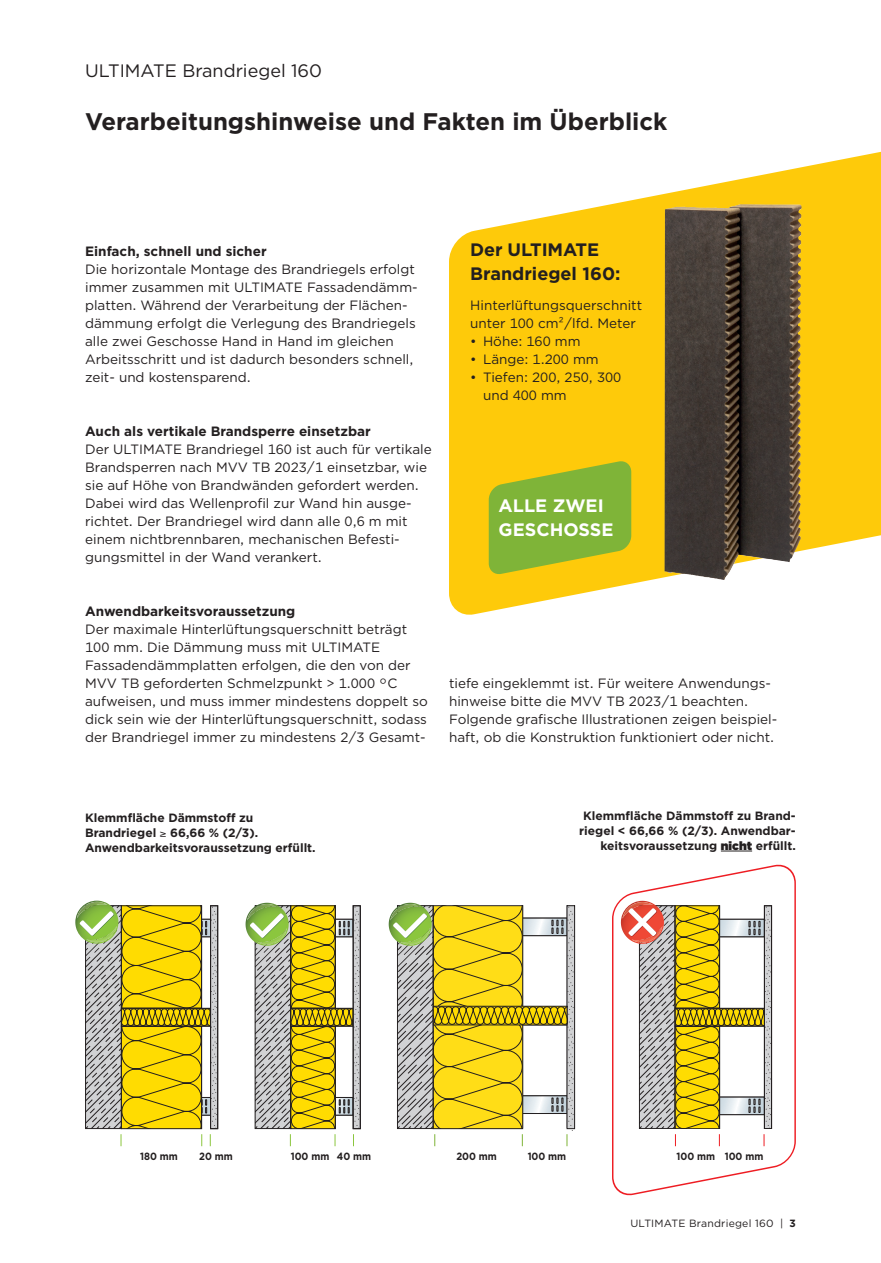
<style>
.page{position:relative;width:881px;height:1263px;background:#fff}
.page>*{position:absolute;margin:0;border:0;box-sizing:border-box;transform-origin:0 0}
.t1{font:700 24px "Gotham";color:#231f20}
.t2{font:700 18px/24px "Gotham";color:#231f20}
.t3{font:18px "Gotham";color:#231f20}
.t4{font:700 18px/24px "Gotham";color:#fff}
.t5{font:13.5px/18px "Gotham";color:#231f20}
.t6{font:700 13.5px "Gotham";color:#231f20}
.t7{font:700 12px/15px "Gotham";color:#231f20}
.t8{font:700 10.5px "Gotham";color:#231f20;scale:.9 1}
.t9{font:10.5px "Gotham";letter-spacing:.02em;color:#231f20}
.s1{font-weight:900}
.s2{font-weight:700}
</style>
<div class="page">
<div style="left:210px;top:905px;width:8px;height:224px;border:1px solid #231f20"></div>
<svg style="left:449px;top:152px;width:431px;height:463px;fill:#feca0a"></svg>
<svg style="left:612px;top:864px;width:184px;height:332px"></svg>
<svg style="left:250px;top:903px;width:110px;height:243px"></svg>
<img style="left:622px;top:902px;width:40px;height:41px">
<svg style="left:628px;top:905px;width:142px;height:241px"></svg>
<img style="left:84px;top:903px;width:23px;height:2px">
<svg style="left:75px;top:905px;width:142px;height:241px"></svg>
<img style="left:664px;top:204px;width:136px;height:376px">
<hr style="left:720px;top:851px;width:31px;height:1px;background:#231f20">
<img style="left:390px;top:913px;width:2px;height:7px">
<svg style="left:392px;top:903px;width:182px;height:243px"></svg>
<svg style="left:488px;top:460px;width:143px;height:115px;background:#9cb92d"></svg>
<h2 class="t3" style="left:85px;top:59px;width:238px">ULTIMATE Brandriegel 160</h2>
<h1 class="t1" style="left:85px;top:105px;width:583px">Verarbeitungshinweise und Fakten im Überblick</h1>
<p class="t6" style="left:85px;top:242px;width:183px">Einfach, schnell und sicher</p>
<p class="t5" style="left:85px;top:259px;width:334px">Die horizontale Montage des Brandriegels erfolgt immer zusammen mit ULTIMATE Fassadendämm&shy;platten. Während der Verarbeitung der Flächen&shy;dämmung erfolgt die Verlegung des Brandriegels alle zwei Geschosse Hand in Hand im gleichen Arbeitsschritt und ist dadurch besonders schnell, zeit- und kostensparend.</p>
<p class="t6" style="left:85px;top:422px;width:287px">Auch als vertikale Brandsperre einsetzbar</p>
<p class="t5" style="left:85px;top:439px;width:348px">Der ULTIMATE Brandriegel 160 ist auch für vertikale Brandsperren nach MVV TB 2023/1 einsetzbar, wie sie auf Höhe von Brandwänden gefordert werden.<br>Dabei wird das Wellenprofil zur Wand hin ausge&shy;richtet. Der Brandriegel wird dann alle 0,6 m mit einem nichtbrennbaren, mechanischen Befesti&shy;gungsmittel in der Wand verankert.</p>
<p class="t6" style="left:85px;top:602px;width:212px">Anwendbarkeitsvoraussetzung</p>
<p class="t5" style="left:85px;top:619px;width:344px">Der maximale Hinterlüftungsquerschnitt beträgt 100 mm. Die Dämmung muss mit ULTIMATE Fassaden dämmplatten erfolgen, die den von der MVV TB geforderten Schmelzpunkt &gt; 1.000 °C aufweisen, und muss immer mindestens doppelt so dick sein wie der Hinterlüftungsquerschnitt, sodass der Brandriegel immer zu mindestens 2/3 Gesamt-</p>
<h2 class="t2" style="left:470px;top:237px;width:152px">Der ULTIMATE<br>Brandriegel 160:</h2>
<p class="t5" style="left:470px;top:295px;width:173px">Hinterlüftungsquerschnitt unter 100 cm²/lfd. Meter</p>
<p class="t5" style="left:470px;top:331px;width:112px">• Höhe: 160 mm</p>
<p class="t5" style="left:470px;top:349px;width:130px">• Länge: 1.200 mm</p>
<p class="t5" style="left:483px;top:367px;width:140px;text-indent:-13px">• Tiefen: 200, 250, 300 und 400 mm</p>
<h2 class="t4" style="left:498px;top:493px;width:116px">ALLE ZWEI<br>GESCHOSSE</h2>
<p class="t5" style="left:449px;top:673px;width:330px">tiefe eingeklemmt ist. Für weitere Anwendungs&shy;hinweise bitte die MVV TB 2023/1 beachten.<br>Folgende grafische Illustrationen zeigen beispiel&shy;haft, ob die Konstruktion funktioniert oder nicht.</p>
<p class="t7" style="left:85px;top:811px;width:232px">Klemmfläche Dämmstoff zu<br>Brandriegel ≥ 66,66 % (2/3).<br>Anwendbarkeitsvoraussetzung erfüllt.</p>
<p class="t7" style="left:579px;top:808px;width:218px;text-align:right">Klemmfläche Dämmstoff zu Brand&shy;riegel &lt; 66,66 % (2/3). Anwend bar&shy;keitsvorau s setzung <span class="s1">nicht</span> erfüllt.</p>
<p class="t8" style="left:140px;top:1149px;width:43px">180 mm</p>
<p class="t8" style="left:199px;top:1149px;width:39px">20 mm</p>
<p class="t8" style="left:290px;top:1149px;width:91px">100 mm 40 mm</p>
<p class="t8" style="left:676px;top:1149px;width:98px">100 mm 100 mm</p>
<p class="t8" style="left:456px;top:1149px;width:46px">200 mm</p>
<p class="t8" style="left:527px;top:1149px;width:44px">100 mm</p>
<p class="t9" style="left:630px;top:1216px;width:167px">ULTIMATE Brandriegel 160 | <span class="s2">3</span></p>
</div>
